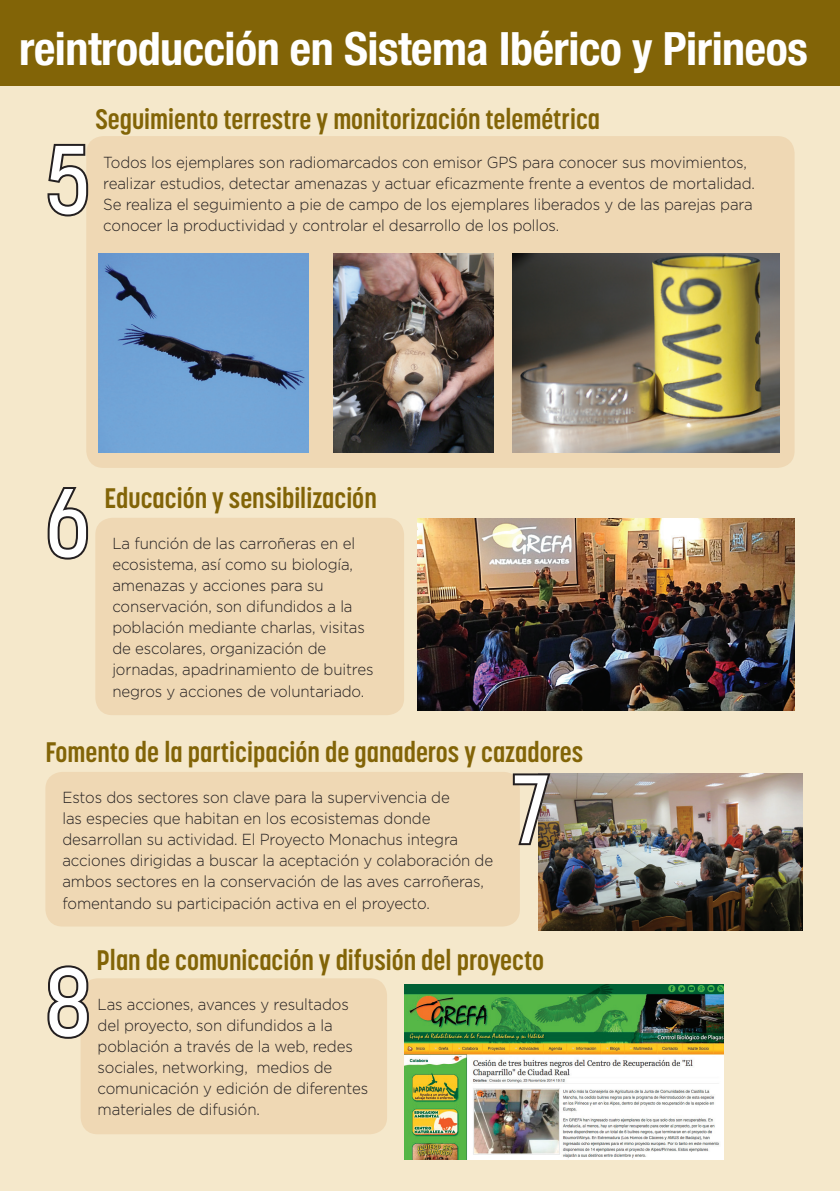
<style>
.page{position:relative;width:840px;height:1191px;background:#fff}
.page>*{position:absolute;margin:0;border:0;box-sizing:border-box;transform-origin:0 0}
.t1{font:500 96px "Korolev Condensed";color:#fff}
.t2{font:700 condensed 46px "Helvetica Neue LT Std";letter-spacing:-.01em;color:#fff}
.t3{font:700 28px "Korolev Condensed";color:#826407}
.t4{font:300 16px/21px "Gotham";letter-spacing:-.01em;color:#231f20;scale:.94 1}
</style>
<div class="page">
<div style="left:0;top:85px;width:839px;height:1106px;background:#f5e8cb"></div>
<div style="left:0;top:0;width:839px;height:85px;background:#826407"></div>
<div style="left:86px;top:136px;width:708px;height:332px;background:#efd8b4;border-radius:17px"></div>
<div style="left:95px;top:518px;width:309px;height:197px;background:#efd8b4;border-radius:17px"></div>
<div style="left:45px;top:772px;width:474px;height:154px;background:#efd8b4;border-radius:17px"></div>
<div style="left:81px;top:978px;width:306px;height:156px;background:#efd8b4;border-radius:17px"></div>
<svg style="left:45px;top:142px;width:45px;height:76px;background:#a89e8b"></svg>
<svg style="left:46px;top:485px;width:44px;height:76px;background:#aea491"></svg>
<svg style="left:45px;top:963px;width:46px;height:77px;background:#a29886"></svg>
<img style="left:99px;top:253px;width:209px;height:199px">
<img style="left:333px;top:253px;width:160px;height:199px">
<img style="left:512px;top:253px;width:267px;height:199px">
<img style="left:417px;top:519px;width:377px;height:191px">
<img style="left:537px;top:773px;width:265px;height:157px">
<img style="left:404px;top:984px;width:319px;height:175px">
<svg style="left:510px;top:771px;width:42px;height:77px"></svg>
<h2 class="t2" style="left:19px;top:20px;width:789px">reintroducción en Sistema Ibérico y Pirineos</h2>
<h3 class="t3" style="left:95px;top:102px;width:506px">Seguimiento terrestre y monitorización telemétrica</h3>
<h1 class="t1" style="left:45px;top:123px;width:47px">5</h1>
<p class="t4" style="left:103px;top:151px;width:694px">Todos los ejemplares son radiomarcados con emisor GPS para conocer sus movimientos, realizar estudios, detectar amenazas y actuar eficazmente frente a eventos de mortalidad.<br>Se realiza el seguimiento a pie de campo de los ejemplares liberados y de las parejas para conocer la productividad y controlar el desarrollo de los pollos.</p>
<h1 class="t1" style="left:45px;top:466px;width:46px">6</h1>
<h3 class="t3" style="left:104px;top:481px;width:273px">Educación y sensibilización</h3>
<p class="t4" style="left:112px;top:533px;width:279px">La función de las carroñeras en el ecosistema, así como su biología, amenazas y acciones para su conservación, son difundidos a la población mediante charlas, visitas de escolares, organización de jornadas, apadrinamiento de buitres negros y acciones de voluntariado.</p>
<h3 class="t3" style="left:45px;top:735px;width:539px">Fomento de la participación de ganaderos y cazadores</h3>
<p class="t4" style="left:62px;top:787px;width:459px">Estos dos sectores son clave para la supervivencia de<br>las especies que habitan en los ecosistemas donde desarrollan su actividad. El Proyecto Monachus integra acciones dirigidas a buscar la aceptación y colaboración de ambos sectores en la conservación de las aves carroñeras, fomentando su participación activa en el proyecto.</p>
<h1 class="t1" style="left:510px;top:753px;width:41px">7</h1>
<h1 class="t1" style="left:45px;top:945px;width:47px">8</h1>
<h3 class="t3" style="left:96px;top:944px;width:449px">Plan de comunicación y difusión del proyecto</h3>
<p class="t4" style="left:98px;top:993px;width:289px">Las acciones, avances y resultados del proyecto, son difundidos a la población a través de la web, redes sociales, networking, medios de comunicación y edición de diferentes materiales de difusión.</p>
</div>
